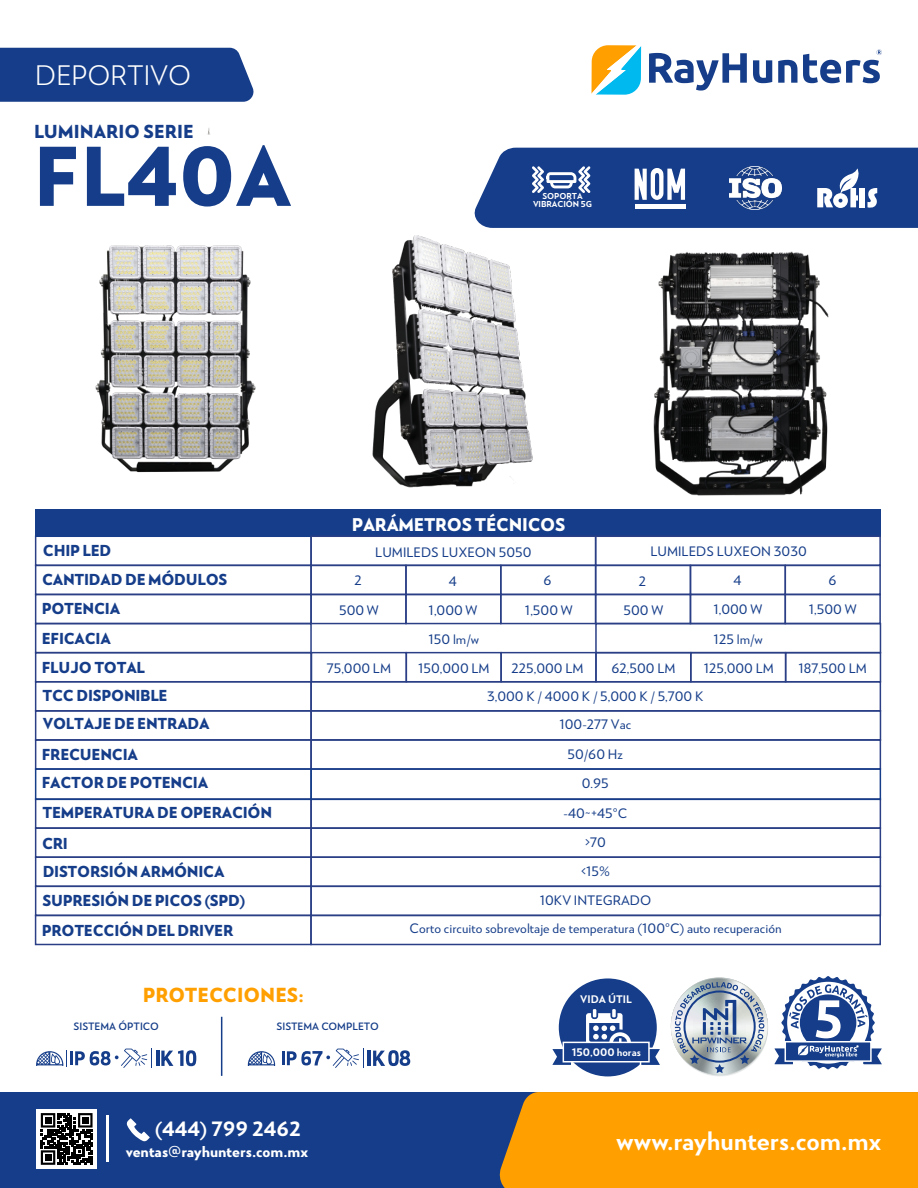
<style>
.page{position:relative;width:918px;height:1188px;background:#fff}
.page>*{position:absolute;margin:0;border:0;box-sizing:border-box;transform-origin:0 0}
.t1{font:900 81px "RNS Miles";color:#153d89}
.t2{font:27px "RNS Miles";color:#fff}
.t3{font:800 25.5px "RNS Miles";color:#fff}
.t4{font:800 19.8px "RNS Miles";color:#fff}
.t5{font:900 19.5px "RNS Miles";color:#ff9f00}
.t6{font:900 18px "RNS Miles";color:#153d89}
.t7{font:900 17.55px "RNS Miles";letter-spacing:-.02em;color:#fff}
.t8{font:900 15.15px/28.8px "RNS Miles";letter-spacing:-.02em;color:#153d89}
.t9{font:900 15px "RNS Miles";color:#fff}
.t10{font:500 13.05px/28.3px "RNS Miles";color:#153d89;text-align:center}
.t11{font:800 10.5px "RNS Miles";color:#fff}
.t12{font:700 10.2px "RNS Miles";color:#153d89}
.t13{font:800 8.25px/8.9px "RNS Miles";letter-spacing:-.01em;color:#fff;text-align:center}
</style>
<div class="page">
<svg style="left:478px;top:148px;width:440px;height:80px;background:#385a9a"></svg>
<svg style="left:207px;top:128px;width:3px;height:7px"></svg>
<div style="left:0;top:1092px;width:918px;height:96px;background:#153d89"></div>
<div style="left:499px;top:1092px;width:419px;height:96px;background:#ff9f00"></div>
<hr style="left:107px;top:1116px;width:2px;height:46px;background:#fff">
<svg style="left:126px;top:1118px;width:24px;height:23px"></svg>
<svg style="left:753px;top:60px;width:19px;height:23px"></svg>
<svg style="left:778px;top:60px;width:19px;height:23px"></svg>
<svg style="left:591px;top:45px;width:156px;height:50px"></svg>
<svg style="left:803px;top:50px;width:79px;height:33px"></svg>
<hr style="left:156px;top:1051px;width:3px;height:15px;background:#153d89">
<svg style="left:161px;top:1050px;width:35px;height:16px"></svg>
<svg style="left:36px;top:1050px;width:31px;height:16px"></svg>
<hr style="left:70px;top:1051px;width:3px;height:14px;background:#153d89">
<hr style="left:221px;top:1017px;width:1px;height:59px;background:#153d89">
<hr style="left:368px;top:1051px;width:3px;height:15px;background:#153d89">
<svg style="left:373px;top:1050px;width:37px;height:16px"></svg>
<svg style="left:247px;top:1051px;width:29px;height:15px"></svg>
<hr style="left:282px;top:1051px;width:3px;height:14px;background:#153d89">
<svg style="left:75px;top:1048px;width:77px;height:20px"></svg>
<svg style="left:287px;top:1048px;width:77px;height:20px"></svg>
<div style="left:37px;top:1109px;width:60px;height:60px;background:#fff"></div>
<svg style="left:41px;top:1113px;width:52px;height:52px"></svg>
<div style="left:45px;top:1154px;width:6px;height:7px;background:#000"></div>
<svg style="left:671px;top:976px;width:211px;height:99px"></svg>
<div style="left:559px;top:978px;width:98px;height:98px;background:#153d89;border-radius:50%"></div>
<svg style="left:586px;top:1009px;width:45px;height:33px"></svg>
<svg style="left:552px;top:1049px;width:19px;height:16px"></svg>
<svg style="left:639px;top:1047px;width:21px;height:18px"></svg>
<div style="left:563px;top:1042px;width:87px;height:21px;background:#153d89;border:2px solid #fff"></div>
<div style="left:0;top:48px;width:254px;height:54px;background:#153d89"></div>
<div style="left:35px;top:565px;width:277px;height:30px;border:2px solid #2a3f86"></div>
<div style="left:35px;top:594px;width:277px;height:30px;border:2px solid #2a3f86"></div>
<div style="left:35px;top:623px;width:277px;height:30px;border:2px solid #2a3f86"></div>
<div style="left:35px;top:652px;width:277px;height:30px;border:2px solid #2a3f86"></div>
<div style="left:35px;top:681px;width:277px;height:31px;border:2px solid #2a3f86"></div>
<div style="left:310px;top:681px;width:571px;height:31px;border:2px solid #2a3f86"></div>
<div style="left:35px;top:710px;width:277px;height:31px;border:2px solid #2a3f86"></div>
<div style="left:310px;top:710px;width:571px;height:31px;border:2px solid #2a3f86"></div>
<div style="left:35px;top:739px;width:277px;height:31px;border:2px solid #2a3f86"></div>
<div style="left:310px;top:739px;width:571px;height:31px;border:2px solid #2a3f86"></div>
<div style="left:35px;top:827px;width:277px;height:31px;border:2px solid #2a3f86"></div>
<div style="left:310px;top:827px;width:571px;height:31px;border:2px solid #2a3f86"></div>
<div style="left:35px;top:856px;width:277px;height:31px;border:2px solid #2a3f86"></div>
<div style="left:310px;top:856px;width:571px;height:31px;border:2px solid #2a3f86"></div>
<div style="left:35px;top:886px;width:277px;height:30px;border:2px solid #2a3f86"></div>
<div style="left:310px;top:886px;width:571px;height:30px;border:2px solid #2a3f86"></div>
<div style="left:35px;top:915px;width:277px;height:30px;border:2px solid #2a3f86"></div>
<div style="left:310px;top:915px;width:571px;height:30px;border:2px solid #2a3f86"></div>
<div style="left:36px;top:510px;width:845px;height:27px;background:#153d89"></div>
<div style="left:35px;top:768px;width:277px;height:32px;border:2px solid #153d89"></div>
<div style="left:310px;top:768px;width:571px;height:32px;border:2px solid #153d89"></div>
<img style="left:644px;top:227px;width:195px;height:283px">
<img style="left:95px;top:245px;width:161px;height:228px">
<img style="left:327px;top:203px;width:225px;height:307px">
<div style="left:310px;top:536px;width:286px;height:30px;border:2px solid #2a3f86"></div>
<div style="left:595px;top:536px;width:286px;height:30px;border:2px solid #2a3f86"></div>
<div style="left:310px;top:565px;width:97px;height:30px;border:2px solid #2a3f86"></div>
<div style="left:405px;top:565px;width:97px;height:30px;border:2px solid #2a3f86"></div>
<div style="left:500px;top:565px;width:96px;height:30px;border:2px solid #2a3f86"></div>
<div style="left:595px;top:565px;width:96px;height:30px;border:2px solid #2a3f86"></div>
<div style="left:690px;top:565px;width:96px;height:30px;border:2px solid #2a3f86"></div>
<div style="left:785px;top:565px;width:96px;height:30px;border:2px solid #2a3f86"></div>
<div style="left:310px;top:594px;width:97px;height:30px;border:2px solid #2a3f86"></div>
<div style="left:405px;top:594px;width:97px;height:30px;border:2px solid #2a3f86"></div>
<div style="left:500px;top:594px;width:96px;height:30px;border:2px solid #2a3f86"></div>
<div style="left:595px;top:594px;width:96px;height:30px;border:2px solid #2a3f86"></div>
<div style="left:690px;top:594px;width:96px;height:30px;border:2px solid #2a3f86"></div>
<div style="left:785px;top:594px;width:96px;height:30px;border:2px solid #2a3f86"></div>
<div style="left:311px;top:652px;width:96px;height:30px;border:2px solid #2a3f86"></div>
<div style="left:406px;top:652px;width:96px;height:30px;border:2px solid #2a3f86"></div>
<div style="left:500px;top:652px;width:97px;height:30px;border:2px solid #2a3f86"></div>
<div style="left:595px;top:652px;width:97px;height:30px;border:2px solid #2a3f86"></div>
<div style="left:690px;top:652px;width:96px;height:30px;border:2px solid #2a3f86"></div>
<div style="left:785px;top:652px;width:96px;height:30px;border:2px solid #2a3f86"></div>
<div style="left:595px;top:623px;width:286px;height:30px;border:2px solid #2a3f86"></div>
<h2 class="t2" style="left:35px;top:58px;width:157px">DEPORTIVO</h2>
<h3 class="t6" style="left:34px;top:119px;width:161px">LUMINARIO SERIE</h3>
<h1 class="t1" style="left:33px;top:121px;width:260px">FL40A</h1>
<p class="t13" style="left:533px;top:191px;width:61px">SOPORTA<br>VIBRACIÓN 5G</p>
<p class="t8" style="left:42px;top:537px;width:187px">CHIP LED<br>CANTIDAD DE MÓDULOS<br>POTENCIA<br>EFICACIA<br>FLUJO TOTAL<br>TCC DISPONIBLE<br>VOLTAJE DE ENTRADA</p>
<h3 class="t7" style="left:352px;top:513px;width:215px">PARÁMETROS TÉCNICOS</h3>
<p class="t10" style="left:375px;top:538px;width:158px">LUMILEDS LUXEON 5050</p>
<p class="t10" style="left:650px;top:537px;width:158px">LUMILEDS LUXEON 3030</p>
<p class="t10" style="left:354px;top:566px;width:9px">2</p>
<p class="t10" style="left:339px;top:596px;width:41px">500 W</p>
<p class="t10" style="left:327px;top:654px;width:66px">75,000 LM</p>
<p class="t10" style="left:449px;top:567px;width:10px">4</p>
<p class="t10" style="left:544px;top:566px;width:10px">6</p>
<p class="t10" style="left:829px;top:566px;width:10px">6</p>
<p class="t10" style="left:809px;top:595px;width:49px">1,500 W</p>
<p class="t10" style="left:428px;top:625px;width:52px">150 lm/w</p>
<p class="t10" style="left:714px;top:625px;width:51px">125 lm/w</p>
<p class="t10" style="left:798px;top:654px;width:70px">187,500 LM</p>
<p class="t10" style="left:639px;top:567px;width:9px">2</p>
<p class="t10" style="left:734px;top:566px;width:10px">4</p>
<p class="t10" style="left:624px;top:596px;width:41px">500 W</p>
<p class="t10" style="left:713px;top:595px;width:50px">1,000 W</p>
<p class="t10" style="left:429px;top:596px;width:50px">1,000 W</p>
<p class="t10" style="left:525px;top:596px;width:49px">1,500 W</p>
<p class="t10" style="left:704px;top:654px;width:72px">125,000 LM</p>
<p class="t10" style="left:611px;top:654px;width:66px">62,500 LM</p>
<p class="t10" style="left:418px;top:654px;width:73px">150,000 LM</p>
<p class="t10" style="left:511px;top:654px;width:74px">225,000 LM</p>
<p class="t10" style="left:487px;top:682px;width:218px">3,000 K / 4000 K / 5,000 K / 5,700 K</p>
<p class="t10" style="left:559px;top:710px;width:73px">100-277 Vac</p>
<p class="t8" style="left:42px;top:741px;width:98px">FRECUENCIA</p>
<p class="t10" style="left:568px;top:740px;width:57px">50/60 Hz</p>
<p class="t8" style="left:42px;top:768px;width:232px;line-height:30.3px">FACTOR DE POTENCIA<br>TEMPERATURA DE OPERACIÓN<br>CRI</p>
<p class="t10" style="left:582px;top:769px;width:28px">0.95</p>
<p class="t10" style="left:564px;top:799px;width:65px">-40~+45°C &gt;70</p>
<p class="t8" style="left:43px;top:858px;width:183px">DISTORSIÓN ARMÓNICA</p>
<p class="t10" style="left:581px;top:857px;width:30px">&lt;15%</p>
<p class="t8" style="left:42px;top:886px;width:205px;line-height:29.5px">SUPRESIÓN DE PICOS (SPD)<br>PROTECCIÓN DEL DRIVER</p>
<h3 class="t5" style="left:143px;top:982px;width:163px">PROTECCIONES:</h3>
<p class="t12" style="left:73px;top:1020px;width:87px">SISTEMA ÓPTICO</p>
<p class="t12" style="left:276px;top:1020px;width:104px">SISTEMA COMPLETO</p>
<h3 class="t4" style="left:155px;top:1115px;width:148px">(444) 799 2462</h3>
<p class="t9" style="left:126px;top:1142px;width:184px">ventas@rayhunters.com.mx</p>
<p class="t10" style="left:409px;top:886px;width:374px">10KV INTEGRADO<br>Corto circuito sobrevoltaje de temperatura (100°C) auto recuperación</p>
<p class="t11" style="left:580px;top:992px;width:53px">VIDA ÚTIL</p>
<p class="t11" style="left:572px;top:1045px;width:71px">150,000 horas</p>
<h3 class="t3" style="left:616px;top:1124px;width:267px">www.rayhunters.com.mx</h3>
</div>
